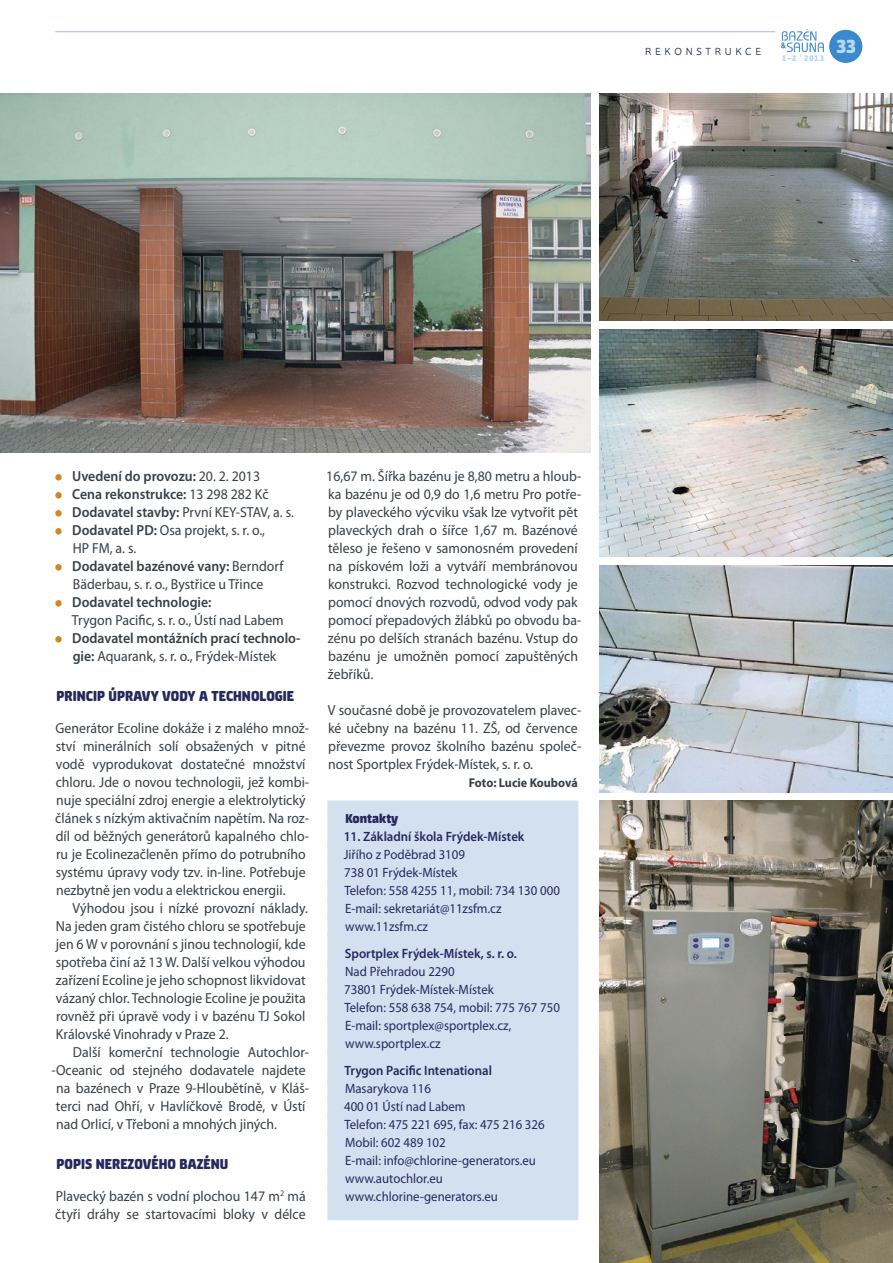
<style>
.page{position:relative;width:893px;height:1263px;background:#fff}
.page>*{position:absolute;margin:0;border:0;box-sizing:border-box;transform-origin:0 0}
.t1{font:900 21px "Neuron";color:#b4d7f5}
.Mezinadpis_modrá{font:900 15.9px "Neuron";color:#26295e}
.Text_první{font:14.55px/18px "Myriad Pro";color:#383f45;scale:.95 1}
.Text{font:14.55px/18px "Myriad Pro";color:#383f45;scale:.95 1}
.Pořad_bodka{font:14.55px/18px "Myriad Pro";color:#383f45;scale:.95 1}
.Text_odskok{font:14.55px/18px "Myriad Pro";color:#383f45;scale:.95 1}
.Pořad_bodka-2{font:600 14.55px/18px "Myriad Pro";color:#383f45;text-align:center;scale:.95 1}
.Konntakt_nadpis{font:900 14.25px "Neuron";color:#26295e}
.Kontakt_text{font:13.5px "Myriad Pro";color:#26295e;scale:.95 1}
.Kontakt_text-2{font:600 13.5px "Myriad Pro";color:#26295e;scale:.95 1}
.Kontakt_konec{font:13.5px "Myriad Pro";color:#26295e;scale:.95 1}
.Zdroje{font:700 12.75px "Myriad Pro";color:#383f45;scale:.95 1}
.t2{font:300 10.5px "Sonus";letter-spacing:.36em;color:#26295e}
.t3{font:900 9px "Neuron";color:#b4d7f5}
.s1{color:#d48625}
.s2{font-weight:400}
.s3{font-weight:600;color:#d48625}
.s4{font-weight:600}
</style>
<div class="page">
<div style="left:829px;top:30px;width:33px;height:33px;background:#3a89cc;border-radius:50%"></div>
<img style="left:782px;top:29px;width:42px;height:23px">
<div style="left:55px;top:474px;width:7px;height:6px;border:3px solid #d48625;border-radius:50%"></div>
<div style="left:55px;top:492px;width:7px;height:6px;border:3px solid #d48625;border-radius:50%"></div>
<div style="left:55px;top:510px;width:7px;height:6px;border:3px solid #d48625;border-radius:50%"></div>
<div style="left:55px;top:528px;width:7px;height:6px;border:3px solid #d48625;border-radius:50%"></div>
<div style="left:55px;top:564px;width:7px;height:6px;border:3px solid #d48625;border-radius:50%"></div>
<div style="left:55px;top:600px;width:7px;height:6px;border:3px solid #d48625;border-radius:50%"></div>
<div style="left:55px;top:636px;width:7px;height:6px;border:3px solid #d48625;border-radius:50%"></div>
<div style="left:327px;top:801px;width:251px;height:27px;background:#d3e0f0"></div>
<div style="left:327px;top:826px;width:251px;height:21px;background:#d3e0f0"></div>
<div style="left:327px;top:844px;width:251px;height:21px;background:#d3e0f0"></div>
<div style="left:327px;top:862px;width:251px;height:21px;background:#d3e0f0"></div>
<div style="left:327px;top:880px;width:251px;height:21px;background:#d3e0f0"></div>
<div style="left:327px;top:898px;width:251px;height:21px;background:#d3e0f0"></div>
<div style="left:327px;top:916px;width:251px;height:21px;background:#d3e0f0"></div>
<div style="left:327px;top:933px;width:251px;height:36px;background:#d3e0f0"></div>
<div style="left:327px;top:961px;width:251px;height:21px;background:#d3e0f0"></div>
<div style="left:327px;top:979px;width:251px;height:21px;background:#d3e0f0"></div>
<div style="left:327px;top:997px;width:251px;height:21px;background:#d3e0f0"></div>
<div style="left:327px;top:1015px;width:251px;height:21px;background:#d3e0f0"></div>
<div style="left:327px;top:1033px;width:251px;height:21px;background:#d3e0f0"></div>
<div style="left:327px;top:1050px;width:251px;height:36px;background:#d3e0f0"></div>
<div style="left:327px;top:1078px;width:251px;height:21px;background:#d3e0f0"></div>
<div style="left:327px;top:1096px;width:251px;height:21px;background:#d3e0f0"></div>
<div style="left:327px;top:1114px;width:251px;height:21px;background:#d3e0f0"></div>
<div style="left:327px;top:1132px;width:251px;height:21px;background:#d3e0f0"></div>
<div style="left:327px;top:1150px;width:251px;height:21px;background:#d3e0f0"></div>
<div style="left:327px;top:1168px;width:251px;height:21px;background:#d3e0f0"></div>
<div style="left:327px;top:1187px;width:251px;height:33px;background:#d3e0f0"></div>
<img style="left:0;top:94px;width:591px;height:359px">
<img style="left:600px;top:801px;width:293px;height:462px">
<img style="left:600px;top:94px;width:293px;height:227px">
<img style="left:600px;top:329px;width:293px;height:228px">
<img style="left:600px;top:565px;width:293px;height:227px">
<p class="t2" style="left:645px;top:45px;width:118px">REKONSTRUKCE</p>
<p class="t3" style="left:782px;top:53px;width:43px">1–2 <sup>/</sup> 2013</p>
<h1 class="t1" style="left:836px;top:33px;width:21px">33</h1>
<p class="Pořad_bodka-2" style="left:56px;top:467px;width:216px"><span class="s1">•</span> Uvedení do provozu: <span class="s2">20. 2. 2013</span></p>
<p class="Pořad_bodka-2" style="left:56px;top:485px;width:225px"><span class="s1">•</span> Cena rekonstrukce: <span class="s2">13 298 282 Kč</span></p>
<p class="Pořad_bodka" style="left:56px;top:503px;width:252px"><span class="s3">•</span> <span class="s4">Dodavatel stavby:</span> První KEY-STAV, a. s.</p>
<p class="Pořad_bodka" style="left:73px;top:521px;width:204px;text-indent:-17px"><span class="s3">•</span> <span class="s4">Dodavatel PD:</span> Osa projekt, s. r. o.,<br>HP FM, a. s.</p>
<p class="Pořad_bodka" style="left:56px;top:557px;width:240px;text-align:center"><span class="s3">•</span> <span class="s4">Dodavatel bazénové vany:</span> Berndorf<br>Bäderbau, s. r. o., Bystřice u Třince</p>
<p class="Pořad_bodka" style="left:72px;top:593px;width:224px;text-indent:-16px"><span class="s3">•</span> <span class="s4">Dodavatel technologie:<br></span>Trygon Pacific, s. r. o., Ústí nad Labem</p>
<p class="Pořad_bodka-2" style="left:56px;top:629px;width:259px"><span class="s1">•</span> Dodavatel montážních prací technolo&shy;gie: <span class="s2">Aquarank, s. r. o., Frýdek-Místek</span></p>
<p class="Mezinadpis_modrá" style="left:56px;top:686px;width:239px">PRINCIP ÚPRAVY VODY A TECHNOLOGIE</p>
<p class="Text_první" style="left:55px;top:719px;width:269px">Generátor Ecoline dokáže i z malého množ&shy;ství minerálních solí obsažených v pitné vodě vyprodukovat dostatečné množství chloru. Jde o novou technologii, jež kombi&shy;nuje speciální zdroj energie a elektrolytický článek s nízkým aktivačním napětím. Na roz&shy;díl od běžných generátorů kapalného chlo&shy;ru je Ecolinezačleněn přímo do potrubního systému úpravy vody tzv. in-line. Potřebuje nezbytně jen vodu a elektrickou energii.</p>
<p class="Text" style="left:56px;top:899px;width:267px;text-indent:17px">Výhodou jsou i nízké provozní náklady.<br>Na jeden gram čistého chloru se spotřebuje jen 6 W v porovnání s jinou technologií, kde spotřeba činí až 13 W. Další velkou výhodou zařízení Ecoline je jeho schopnost likvidovat vázaný chlor. Technologie Ecoline je použita rovněž při úpravě vody i v bazénu TJ Sokol Královské Vinohrady v Praze 2.</p>
<p class="Text" style="left:73px;top:1043px;width:250px">Další komerční technologie Autochlor-</p>
<p class="Text" style="left:52px;top:1061px;width:269px">-Oceanic od stejného dodavatele najdete</p>
<p class="Text" style="left:56px;top:1079px;width:268px">na bazénech v Praze 9-Hloubětíně, v Kláš-</p>
<p class="Text" style="left:56px;top:1097px;width:264px">terci nad Ohří, v Havlíčkově Brodě, v Ústí</p>
<p class="Text" style="left:56px;top:1115px;width:234px">nad Orlicí, v Třeboni a mnohých jiných.</p>
<p class="Mezinadpis_modrá" style="left:56px;top:1154px;width:173px">POPIS NEREZOVÉHO BAZÉNU</p>
<p class="Text_první" style="left:55px;top:1187px;width:265px">Plavecký bazén s vodní plochou 147 m<sup>2</sup> má čtyři dráhy se startovacími bloky v délce</p>
<p class="Text_první" style="left:326px;top:467px;width:270px">16,67 m. Šířka bazénu je 8,80 metru a hloub&shy;ka bazénu je od 0,9 do 1,6 metru Pro potře&shy;by plaveckého výcviku však lze vytvořit pět plaveckých drah o šířce 1,67 m. Bazénové těleso je řešeno v samonosném provedení na pískovém loži a vytváří membránovou konstrukci. Rozvod technologické vody je pomocí dnových rozvodů, odvod vody pak pomocí přepadových žlábků po obvodu ba&shy;zénu po delších stranách bazénu. Vstup do bazénu je umožněn pomocí zapuštěných žebříků.</p>
<p class="Text_odskok" style="left:328px;top:701px;width:268px">V současné době je provozovatelem plavec&shy;ké učebny na bazénu 11. ZŠ, od července převezme provoz školního bazénu společ&shy;nost Sportplex Frýdek-Místek, s. r. o.</p>
<p class="Zdroje" style="left:469px;top:776px;width:116px">Foto: Lucie Koubová</p>
<p class="Konntakt_nadpis" style="left:345px;top:810px;width:54px">Kontakty</p>
<p class="Kontakt_text-2" style="left:344px;top:829px;width:192px">11. Základní škola Frýdek-Místek</p>
<p class="Kontakt_text" style="left:344px;top:847px;width:129px">Jiřího z Poděbrad 3109</p>
<p class="Kontakt_text" style="left:344px;top:865px;width:121px">738 01 Frýdek-Místek</p>
<p class="Kontakt_text" style="left:344px;top:883px;width:228px">Telefon: 558 4255 11, mobil: 734 130 000</p>
<p class="Kontakt_text" style="left:345px;top:901px;width:166px">E-mail: sekretariát@11zsfm.cz</p>
<p class="Kontakt_text" style="left:345px;top:919px;width:89px">www.11zsfm.cz</p>
<p class="Kontakt_text-2" style="left:345px;top:946px;width:182px">Sportplex Frýdek-Místek, s. r. o.</p>
<p class="Kontakt_text" style="left:345px;top:964px;width:117px">Nad Přehradou 2290</p>
<p class="Kontakt_text" style="left:344px;top:982px;width:159px">73801 Frýdek-Místek-Místek</p>
<p class="Kontakt_text" style="left:344px;top:1000px;width:228px">Telefon: 558 638 754, mobil: 775 767 750</p>
<p class="Kontakt_text" style="left:345px;top:1018px;width:176px">E-mail: sportplex@sportplex.cz,</p>
<p class="Kontakt_text" style="left:345px;top:1036px;width:102px">www.sportplex.cz</p>
<p class="Kontakt_text-2" style="left:344px;top:1063px;width:157px">Trygon Pacific Intenational</p>
<p class="Kontakt_text" style="left:345px;top:1081px;width:92px">Masarykova 116</p>
<p class="Kontakt_text" style="left:344px;top:1099px;width:129px">400 01 Ústí nad Labem</p>
<p class="Kontakt_text" style="left:344px;top:1117px;width:212px">Telefon: 475 221 695, fax: 475 216 326</p>
<p class="Kontakt_text" style="left:345px;top:1135px;width:108px">Mobil: 602 489 102</p>
<p class="Kontakt_text" style="left:345px;top:1153px;width:202px">E-mail: info@chlorine-generators.eu</p>
<p class="Kontakt_text" style="left:345px;top:1171px;width:104px">www.autochlor.eu</p>
<p class="Kontakt_konec" style="left:345px;top:1189px;width:162px">www.chlorine-generators.eu</p>
</div>
